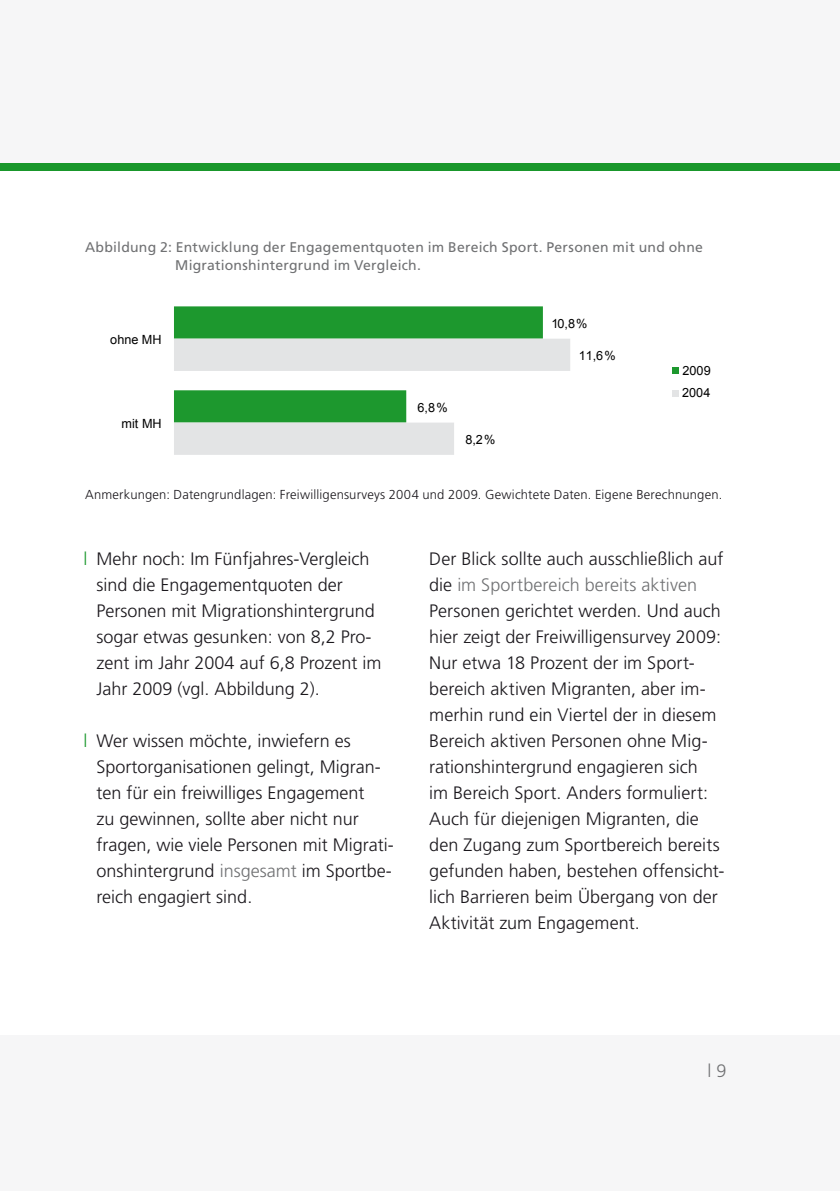
<style>
.page{position:relative;width:840px;height:1191px;background:#fff}
.page>*{position:absolute;margin:0;border:0;box-sizing:border-box;transform-origin:0 0}
.t1{font:300 18px/26px "Frutiger LT Std";color:#1a171c}
.t2{font:300 18px "Frutiger LT Std";color:#707173}
.t3{font:300 18px "Frutiger LT Std";color:#19972b}
.t4{font:14px/18px "Frutiger LT Std";letter-spacing:.015em;color:#707173}
.t5{font:300 13px "Frutiger LT Std";letter-spacing:.015em;color:#1a171c}
.t6{font:12.6px/22.8px "Arial";color:#010000}
.s1{color:#707173}
</style>
<div class="page">
<div style="left:0;top:1035px;width:839px;height:156px;background:#f6f6f7"></div>
<div style="left:0;top:0;width:839px;height:170px;background:#f6f6f7"></div>
<div style="left:0;top:163px;width:839px;height:7px;background:#19972b"></div>
<div style="left:174px;top:306px;width:368px;height:33px;background:#1d982e"></div>
<svg style="left:174px;top:339px;width:396px;height:116px;fill:#e3e4e5"></svg>
<svg style="left:672px;top:367px;width:6px;height:6px"></svg>
<svg style="left:672px;top:390px;width:6px;height:6px"></svg>
<p class="t4" style="left:175px;top:238px;width:529px;text-indent:-90px">Abbildung 2: Entwicklung der Engagementquoten im Bereich Sport. Personen mit und ohne<br>Migrationshintergrund im Vergleich.</p>
<p class="t6" style="left:110px;top:328px;width:53px">ohne MH</p>
<p class="t6" style="left:121px;top:412px;width:42px">mit MH</p>
<p class="t6" style="left:417px;top:396px;width:32px">6,8%</p>
<p class="t6" style="left:465px;top:428px;width:32px">8,2%</p>
<p class="t6" style="left:551px;top:312px;width:38px">10,8%</p>
<p class="t6" style="left:578px;top:344px;width:39px">11,6%</p>
<p class="t6" style="left:681px;top:359px;width:30px">2009<br>2004</p>
<p class="t5" style="left:85px;top:487px;width:638px">Anmerkungen: Datengrundlagen: Freiwilligensurveys 2004 und 2009. Gewichtete Daten. Eigene Berechnungen.</p>
<p class="t3" style="left:83px;top:548px;width:5px">l</p>
<p class="t3" style="left:83px;top:730px;width:5px">l</p>
<p class="t1" style="left:96px;top:546px;width:286px">Mehr noch: Im Fünfjahres-Vergleich sind die Engagementquoten der Personen mit Migrationshintergrund sogar etwas gesunken: von 8,2 Pro&shy;zent im Jahr 2004 auf 6,8 Prozent im Jahr 2009 (vgl. Abbildung 2).</p>
<p class="t1" style="left:96px;top:728px;width:298px">Wer wissen möchte, inwiefern es Sportorganisationen gelingt, Migran&shy;ten für ein freiwilliges Engagement<br>zu gewinnen, sollte aber nicht nur fragen, wie viele Personen mit Migrati&shy;onshintergrund <span class="s1">insgesamt</span> im Sportbe&shy;reich engagiert sind.</p>
<p class="t1" style="left:429px;top:546px;width:297px">Der Blick sollte auch ausschließlich auf die <span class="s1">im Sportbereich bereits aktiven </span>Personen gerichtet werden. Und auch hier zeigt der Freiwilligensurvey 2009:<br>Nur etwa 18 Prozent der im Sport&shy;bereich aktiven Migranten, aber im&shy;merhin rund ein Viertel der in diesem Bereich aktiven Personen ohne Mig&shy;rationshintergrund engagieren sich<br>im Bereich Sport. Anders formuliert:<br>Auch für diejenigen Migranten, die den Zugang zum Sportbereich bereits gefunden haben, bestehen offensicht&shy;lich Barrieren beim Übergang von der Aktivität zum Engagement.</p>
<p class="t2" style="left:707px;top:1060px;width:21px">l 9</p>
</div>
